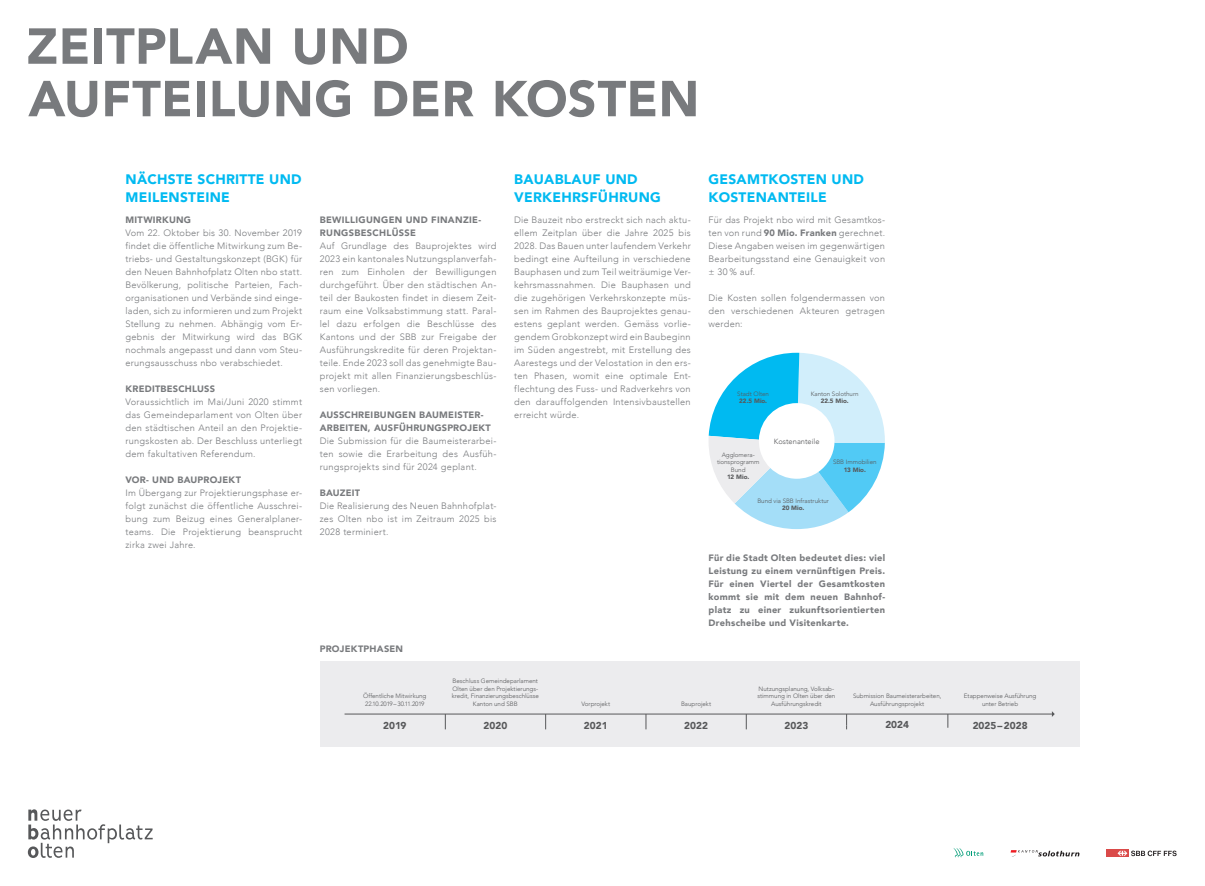
<style>
.page{position:relative;width:1205px;height:886px;background:#fff}
.page>*{position:absolute;margin:0;border:0;box-sizing:border-box;transform-origin:0 0}
.t1{font:900 50px/52.5px "Avenir";letter-spacing:.01em;color:#787a7d}
.t2{font:900 13.75px/17.5px "Avenir";letter-spacing:.02em;color:#00baf1}
.t3{font:900 10px "Avenir";color:#57585a}
.t4{font:300 9.25px/13px "Avenir";letter-spacing:.025em;color:#787a7d;text-align:justify}
.t5{font:900 9.25px/13px "Avenir";letter-spacing:.03em;color:#787a7d}
.t6{font:300 7.5px "Avenir";color:#57585a}
.t7{font:300 6.25px/7.5px "Avenir";letter-spacing:-.005em;color:#57585a;text-align:center}
.t8{font:900 6.25px "Avenir";color:#57585a}
.s1{font-weight:900}
</style>
<div class="page">
<svg style="left:708px;top:353px;width:177px;height:176px"></svg>
<div style="left:320px;top:661px;width:759px;height:86px;background:#ececee"></div>
<hr style="left:344px;top:713px;width:708px;height:1px;background:#57585a">
<svg style="left:445px;top:714px;width:1px;height:15px"></svg>
<svg style="left:545px;top:714px;width:1px;height:15px"></svg>
<svg style="left:645px;top:714px;width:1px;height:15px"></svg>
<svg style="left:746px;top:714px;width:1px;height:15px"></svg>
<svg style="left:846px;top:714px;width:1px;height:15px"></svg>
<svg style="left:947px;top:714px;width:1px;height:14px"></svg>
<svg style="left:1052px;top:711px;width:3px;height:6px"></svg>
<svg style="left:28px;top:809px;width:125px;height:49px"></svg>
<div style="left:1106px;top:849px;width:22px;height:8px;background:#da4a49"></div>
<svg style="left:1117px;top:850px;width:59px;height:6px"></svg>
<svg style="left:953px;top:848px;width:30px;height:9px"></svg>
<svg style="left:1010px;top:850px;width:69px;height:6px"></svg>
<h1 class="t1" style="left:27px;top:19px;width:674px">ZEITPLAN UND<br>AUFTEILUNG DER KOSTEN</h1>
<h2 class="t2" style="left:125px;top:170px;width:178px">NÄCHSTE SCHRITTE UND<br>MEILENSTEINE</h2>
<p class="t5" style="left:125px;top:213px;width:67px">MITWIRKUNG</p>
<p class="t4" style="left:125px;top:227px;width:178px">Vom 22. Oktober bis 30. November 2019 findet die öffentliche Mitwirkung zum Be&shy;triebs- und Gestaltungskonzept (BGK) für den Neuen Bahnhofplatz Olten nbo statt.<br>Bevölkerung, politische Parteien, Fach&shy;organisationen und Verbände sind einge&shy;laden, sich zu informieren und zum Projekt Stellung zu nehmen. Abhängig vom Er&shy;gebnis der Mitwirkung wird das BGK nochmals angepasst und dann vom Steu&shy;erungsausschuss nbo verabschiedet.</p>
<p class="t5" style="left:125px;top:382px;width:91px">KREDITBESCHLUSS</p>
<p class="t4" style="left:125px;top:396px;width:178px">Voraussichtlich im Mai/Juni 2020 stimmt das Gemeindeparlament von Olten über den städtischen Anteil an den Projektie&shy;rungskosten ab. Der Beschluss unterliegt dem fakultativen Referendum.</p>
<p class="t5" style="left:125px;top:473px;width:117px">VOR- UND BAUPROJEKT</p>
<p class="t4" style="left:125px;top:487px;width:178px">Im Übergang zur Projektierungsphase er&shy;folgt zunächst die öffentliche Ausschrei&shy;bung zum Beizug eines Generalplaner&shy;teams. Die Projektierung beansprucht zirka zwei Jahre.</p>
<p class="t5" style="left:320px;top:213px;width:163px">BEWILLIGUNGEN UND FINANZIE-<br>RUNGSBESCHLÜSSE</p>
<p class="t4" style="left:320px;top:240px;width:178px">Auf Grundlage des Bauprojektes wird 2023 ein kantonales Nutzungsplanverfah&shy;ren zum Einholen der Bewilligungen durchgeführt. Über den städtischen An&shy;teil der Baukosten findet in diesem Zeit&shy;raum eine Volksabstimmung statt. Paral&shy;lel dazu erfolgen die Beschlüsse des Kantons und der SBB zur Freigabe der Ausführungskredite für deren Projektan&shy;teile. Ende 2023 soll das genehmigte Bau&shy;projekt mit allen Finanzierungsbeschlüs&shy;sen vorliegen.</p>
<p class="t5" style="left:320px;top:408px;width:172px">AUSSCHREIBUNGEN BAUMEISTER-<br>ARBEITEN, AUSFÜHRUNGSPROJEKT</p>
<p class="t4" style="left:320px;top:435px;width:178px">Die Submission für die Baumeisterarbei&shy;ten sowie die Erarbeitung des Ausfüh&shy;rungsprojekts sind für 2024 geplant.</p>
<p class="t5" style="left:320px;top:486px;width:42px">BAUZEIT</p>
<p class="t4" style="left:320px;top:500px;width:178px">Die Realisierung des Neuen Bahnhofplat&shy;zes Olten nbo ist im Zeitraum 2025 bis 2028 terminiert.</p>
<h2 class="t2" style="left:514px;top:170px;width:148px">BAUABLAUF UND<br>VERKEHRSFÜHRUNG</h2>
<p class="t4" style="left:514px;top:214px;width:178px">Die Bauzeit nbo erstreckt sich nach aktu&shy;ellem Zeitplan über die Jahre 2025 bis 2028. Das Bauen unter laufendem Verkehr bedingt eine Aufteilung in verschiedene Bauphasen und zum Teil weiträumige Ver&shy;kehrsmassnahmen. Die Bauphasen und die zugehörigen Verkehrskonzepte müs&shy;sen im Rahmen des Bauprojektes genau&shy;estens geplant werden. Gemäss vorlie&shy;gendem Grobkonzept wird ein Baubeginn im Süden angestrebt, mit Erstellung des Aarestegs und der Velostation in den ers&shy;ten Phasen, womit eine optimale Ent&shy;flechtung des Fuss- und Radverkehrs von den darauffolgenden Intensivbaustellen erreicht würde.</p>
<p class="t5" style="left:320px;top:642px;width:85px">PROJEKTPHASEN</p>
<h2 class="t2" style="left:708px;top:170px;width:157px">GESAMTKOSTEN UND<br>KOSTENANTEILE</h2>
<p class="t4" style="left:708px;top:214px;width:178px">Für das Projekt nbo wird mit Gesamtkos&shy;ten von rund <span class="s1">90 Mio. Franken</span> gerechnet.<br>Diese Angaben weisen im gegenwärtigen Bearbeitungsstand eine Genauigkeit von ± 30 % auf.</p>
<p class="t4" style="left:708px;top:292px;width:178px">Die Kosten sollen folgendermassen von den verschiedenen Akteuren getragen werden:</p>
<p class="t7" style="left:737px;top:390px;width:33px">Stadt Olten</p>
<p class="t8" style="left:739px;top:396px;width:29px">22.5 Mio.</p>
<p class="t7" style="left:811px;top:390px;width:49px">Kanton Solothurn</p>
<p class="t8" style="left:821px;top:396px;width:29px">22.5 Mio.</p>
<p class="t6" style="left:774px;top:437px;width:47px">Kostenanteile</p>
<p class="t7" style="left:717px;top:451px;width:44px">Agglomera&shy;tionsprogramm<br>Bund</p>
<p class="t8" style="left:727px;top:471px;width:23px">12 Mio.</p>
<p class="t7" style="left:757px;top:497px;width:73px">Bund via SBB Infrastruktur</p>
<p class="t8" style="left:782px;top:503px;width:24px">20 Mio.</p>
<p class="t7" style="left:833px;top:458px;width:45px">SBB Immobilien</p>
<p class="t8" style="left:844px;top:464px;width:23px">13 Mio.</p>
<p class="t5" style="left:708px;top:551px;width:178px;text-align:justify">Für die Stadt Olten bedeutet dies: viel Leistung zu einem vernünftigen Preis.<br>Für einen Viertel der Gesamtkosten kommt sie mit dem neuen Bahnhof&shy;platz zu einer zukunftsorientierten Drehscheibe und Visitenkarte.</p>
<p class="t7" style="left:363px;top:692px;width:65px">Öffentliche Mitwirkung<br>22.10.2019–30.11.2019</p>
<p class="t7" style="left:452px;top:677px;width:89px">Beschluss Gemeindeparlament<br>Olten über den Projektierungs&shy;kredit, Finanzierungsbeschlüsse<br>Kanton und SBB</p>
<p class="t7" style="left:581px;top:700px;width:30px">Vorprojekt</p>
<p class="t7" style="left:681px;top:700px;width:32px">Bauprojekt</p>
<p class="t7" style="left:757px;top:685px;width:80px">Nutzungsplanung, Volksab&shy;stimmung in Olten über den<br>Ausführungskredit</p>
<p class="t7" style="left:853px;top:692px;width:90px">Submission Baumeisterarbeiten,<br>Ausführungsprojekt</p>
<p class="t7" style="left:964px;top:692px;width:74px">Etappenweise Ausführung unter Betrieb</p>
<p class="t3" style="left:383px;top:717px;width:25px">2019</p>
<p class="t3" style="left:484px;top:717px;width:25px">2020</p>
<p class="t3" style="left:584px;top:717px;width:25px">2021</p>
<p class="t3" style="left:684px;top:717px;width:25px">2022</p>
<p class="t3" style="left:784px;top:717px;width:25px">2023</p>
<p class="t3" style="left:885px;top:716px;width:25px">2024</p>
<p class="t3" style="left:973px;top:717px;width:56px">2025–2028</p>
</div>
